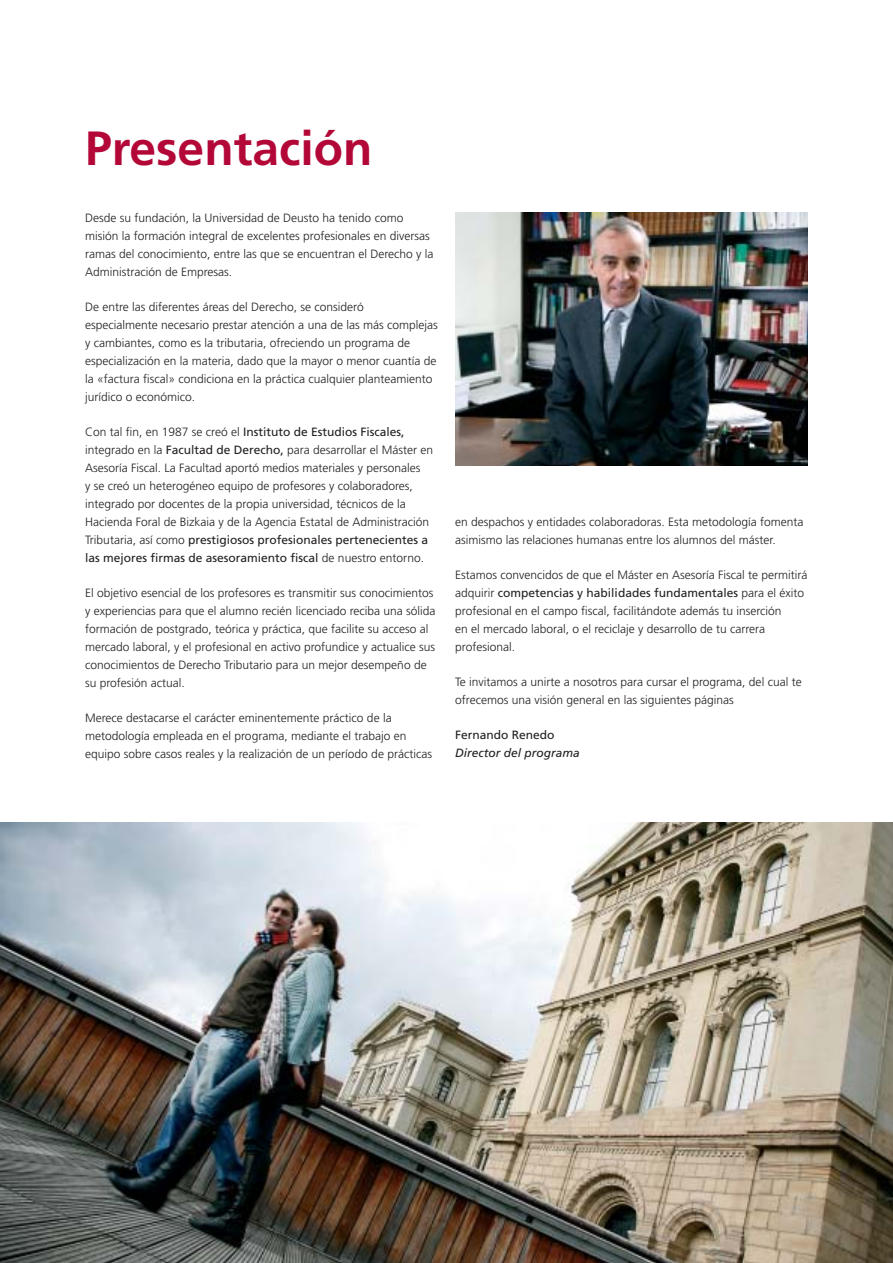
<style>
.page{position:relative;width:893px;height:1263px;background:#fff}
.page>*{position:absolute;margin:0;border:0;box-sizing:border-box;transform-origin:0 0}
.t1{font:700 48px "Frutiger";color:#b30738}
.t2{font:300 12px/18px "Frutiger";color:#231f20}
.t3{font:italic 12px "Frutiger";color:#231f20}
.t4{font:12px "Frutiger";color:#231f20}
.s1{font-weight:400}
</style>
<div class="page">
<img style="left:0;top:823px;width:892px;height:440px">
<img style="left:455px;top:213px;width:352px;height:253px">
<h1 class="t1" style="left:85px;top:129px;width:289px">Presentación</h1>
<p class="t2" style="left:85px;top:210px;width:350px">Desde su fundación, la Universidad de Deusto ha tenido como misión la formación integral de excelentes profesionales en diversas ramas del conocimiento, entre las que se encuentran el Derecho y la Administración de Empresas.</p>
<p class="t2" style="left:85px;top:299px;width:354px">De entre las diferentes áreas del Derecho, se consideró especialmente necesario prestar atención a una de las más complejas y cambiantes, como es la tributaria, ofreciendo un programa de especialización en la materia, dado que la mayor o menor cuantía de la «factura fiscal» condiciona en la práctica cualquier planteamiento jurídico o económico.</p>
<p class="t2" style="left:85px;top:424px;width:349px">Con tal fin, en 1987 se creó el <span class="s1">Instituto de Estudios Fiscales, </span>integrado en la <span class="s1">Facultad de Derecho,</span> para desarrollar el Máster en Asesoría Fiscal. La Facultad aportó medios materiales y personales<br>y se creó un heterogéneo equipo de profesores y colaboradores, integrado por docentes de la propia universidad, técnicos de la Hacienda Foral de Bizkaia y de la Agencia Estatal de Administración Tributaria, así como <span class="s1">prestigiosos profesionales pertenecientes a las mejores firmas de asesoramiento fiscal</span> de nuestro entorno.</p>
<p class="t2" style="left:85px;top:585px;width:352px">El objetivo esencial de los profesores es transmitir sus conocimientos y experiencias para que el alumno recién licenciado reciba una sólida formación de postgrado, teórica y práctica, que facilite su acceso al mercado laboral, y el profesional en activo profundice y actualice sus conocimientos de Derecho Tributario para un mejor desempeño de su profesión actual.</p>
<p class="t2" style="left:85px;top:710px;width:348px">Merece destacarse el carácter eminentemente práctico de la metodología empleada en el programa, mediante el trabajo en equipo sobre casos reales y la realización de un período de prácticas</p>
<p class="t2" style="left:455px;top:514px;width:350px">en despachos y entidades colaboradoras. Esta metodología fomenta asimismo las relaciones humanas entre los alumnos del máster.</p>
<p class="t2" style="left:455px;top:567px;width:354px">Estamos convencidos de que el Máster en Asesoría Fiscal te permitirá adquirir <span class="s1">competencias y habilidades fundamentales</span> para el éxito profesional en el campo fiscal, facilitándote además tu inserción<br>en el mercado laboral, o el reciclaje y desarrollo de tu carrera profesional.</p>
<p class="t2" style="left:455px;top:674px;width:348px">Te invitamos a unirte a nosotros para cursar el programa, del cual te ofrecemos una visión general en las siguientes páginas</p>
<p class="t4" style="left:455px;top:730px;width:101px">Fernando Renedo</p>
<p class="t3" style="left:455px;top:748px;width:126px">Director del programa</p>
</div>
